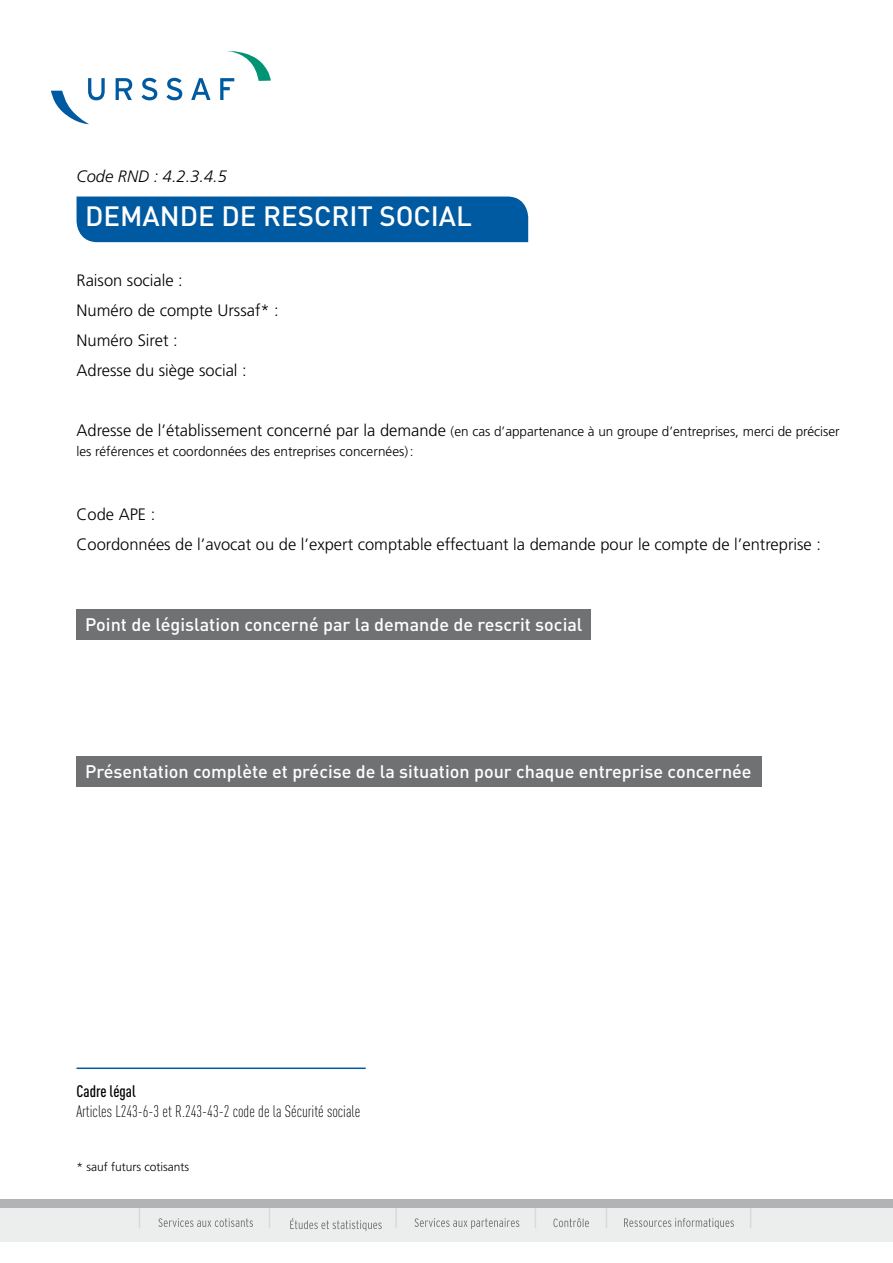
<style>
.page{position:relative;width:893px;height:1263px;background:#fff}
.page>*{position:absolute;margin:0;border:0;box-sizing:border-box;transform-origin:0 0}
.t1{font:500 27.6px "DINOT";color:#fff}
.t2{font:500 18px "DINOT";color:#fff}
.t3{font:300 16.5px/30px "Frutiger LT Std";color:#000}
.t4{font:300 condensed 16.5px "DINOT";color:#000}
.t5{font:italic 300 16.5px "Frutiger LT Std";color:#000}
.t6{font:500 condensed 16.5px "DINOT";color:#000}
.t7{font:300 13.5px/19.5px "Frutiger LT Std";color:#000}
.t8{font:300 12px "Frutiger LT Std";color:#000}
.s1{font-size:16.5px}
</style>
<div class="page">
<svg style="left:116px;top:78px;width:16px;height:22px"></svg>
<svg style="left:141px;top:78px;width:16px;height:22px"></svg>
<svg style="left:166px;top:78px;width:16px;height:22px"></svg>
<svg style="left:191px;top:78px;width:20px;height:22px"></svg>
<svg style="left:51px;top:78px;width:54px;height:46px"></svg>
<svg style="left:220px;top:51px;width:51px;height:49px"></svg>
<div style="left:0;top:1208px;width:893px;height:34px;background:#eceded"></div>
<svg style="left:139px;top:1208px;width:1px;height:20px"></svg>
<svg style="left:269px;top:1208px;width:1px;height:20px"></svg>
<hr style="left:395px;top:1204px;width:2px;height:24px;background:#d9dadb">
<svg style="left:535px;top:1208px;width:1px;height:20px"></svg>
<svg style="left:606px;top:1208px;width:1px;height:20px"></svg>
<svg style="left:750px;top:1208px;width:1px;height:20px"></svg>
<div style="left:0;top:1199px;width:893px;height:9px;background:#b1b3b4"></div>
<svg style="left:158px;top:1218px;width:95px;height:9px"></svg>
<svg style="left:290px;top:1218px;width:92px;height:13px"></svg>
<svg style="left:415px;top:1218px;width:104px;height:11px"></svg>
<svg style="left:553px;top:1218px;width:36px;height:9px"></svg>
<svg style="left:624px;top:1218px;width:110px;height:11px"></svg>
<div style="left:77px;top:197px;width:451px;height:45px;background:#005aa1"></div>
<div style="left:77px;top:756px;width:685px;height:30px;background:#707172"></div>
<div style="left:77px;top:609px;width:514px;height:31px;background:#707172"></div>
<hr style="left:77px;top:1067px;width:289px;height:2px;background:#005aa1">
<p class="t5" style="left:77px;top:167px;width:152px">Code RND : 4.2.3.4.5</p>
<h1 class="t1" style="left:85px;top:199px;width:388px">DEMANDE DE RESCRIT SOCIAL</h1>
<p class="t3" style="left:77px;top:266px;width:204px">Raison sociale :<br>Numéro de compte Urssaf* :<br>Numéro Siret :<br>Adresse du siège social :</p>
<p class="t7" style="left:77px;top:422px;width:765px"><span class="s1">Adresse de l’établissement concerné par la demande</span> (en cas d’appartenance à un groupe d’entreprises, merci de préciser les références et coordonnées des entreprises concernées):</p>
<p class="t3" style="left:77px;top:499px;width:746px">Code APE :<br>Coordonnées de l’avocat ou de l’expert comptable effectuant la demande pour le compte de l’entreprise :</p>
<p class="t2" style="left:85px;top:613px;width:499px">Point de législation concerné par la demande de rescrit social</p>
<p class="t2" style="left:85px;top:760px;width:668px">Présentation complète et précise de la situation pour chaque entreprise concernée</p>
<p class="t6" style="left:77px;top:1081px;width:61px">Cadre légal</p>
<p class="t4" style="left:77px;top:1101px;width:285px">Articles L243-6-3 et R.243-43-2 code de la Sécurité sociale</p>
<p class="t8" style="left:77px;top:1160px;width:114px">* sauf futurs cotisants</p>
</div>
